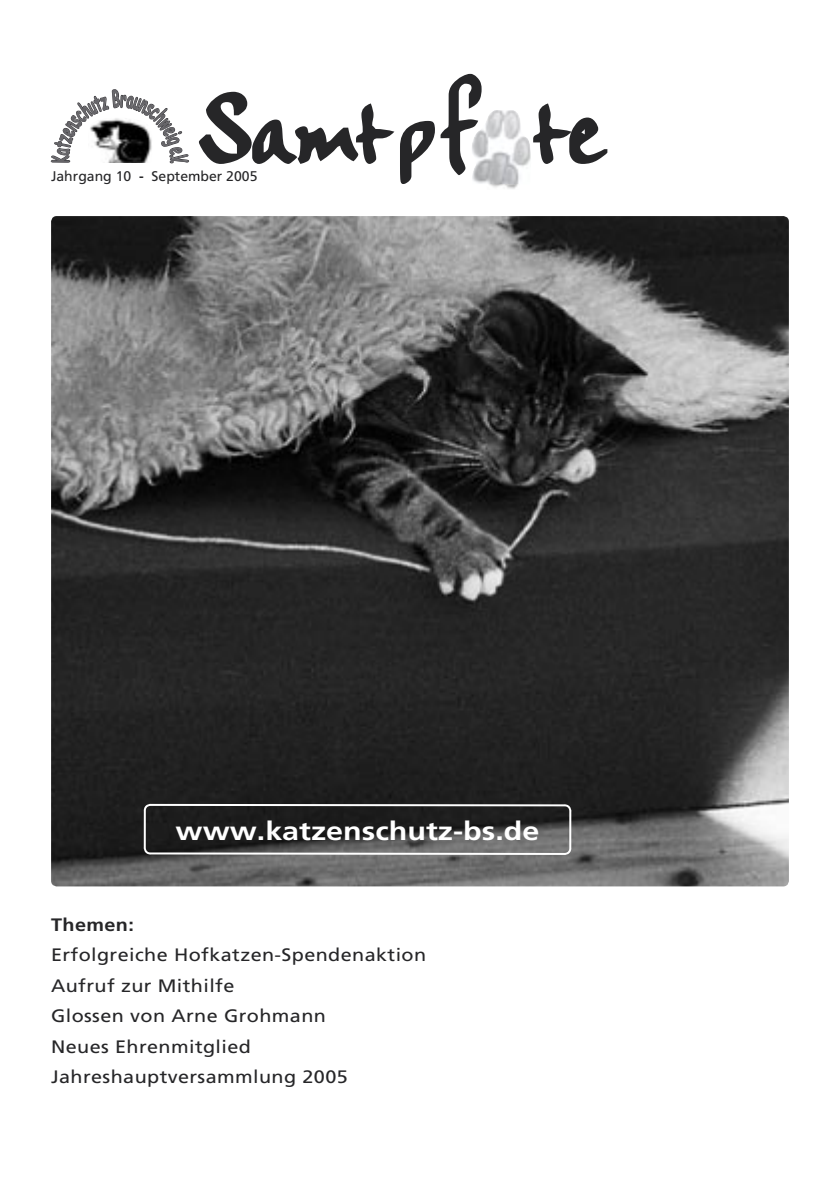
<style>
.page{position:relative;width:840px;height:1191px;background:#fff}
.page>*{position:absolute;margin:0;border:0;box-sizing:border-box;transform-origin:0 0}
.t1{font:112px "Handwriting Plain";color:#262628}
.t2{font:700 26px "Frutiger";color:#fff;scale:1.17 1}
.t3{font:700 22.8px "Comic Sans MS";color:#666569;scale:.53 1}
.t4{font:18px/30.4px "Frutiger";letter-spacing:.02em;color:#262628;scale:1.1 1}
.t5{font:700 18px "Frutiger";letter-spacing:.02em;color:#262628;scale:1.1 1}
.t6{font:14px "Frutiger";color:#262628}
.s1{font-weight:700}
</style>
<div class="page">
<img style="left:489px;top:184px;width:29px;height:5px">
<img style="left:472px;top:110px;width:59px;height:74px">
<img style="left:51px;top:216px;width:737px;height:670px">
<svg style="left:144px;top:804px;width:427px;height:51px;background:#434343"></svg>
<svg style="left:51px;top:89px;width:138px;height:74px"></svg>
<p class="t3" style="left:43px;top:163px;width:15px;rotate:-90deg">K</p>
<p class="t6" style="left:51px;top:167px;width:94px">Jahrgang 10 <span class="s1">-</span></p>
<h1 class="t1" style="left:193px;top:49px;width:414px">Samtpf te</h1>
<p class="t6" style="left:151px;top:167px;width:107px">September 2005</p>
<h2 class="t2" style="left:175px;top:816px;width:312px">www.katzenschutz-bs.de</h2>
<p class="t5" style="left:51px;top:914px;width:77px">Themen:</p>
<p class="t4" style="left:51px;top:939px;width:342px">Erfolgreiche Hofkatzen-Spendenaktion<br>Aufruf zur Mithilfe<br>Glossen von Arne Grohmann<br>Neues Ehrenmitglied<br>Jahreshauptversammlung 2005</p>
</div>
